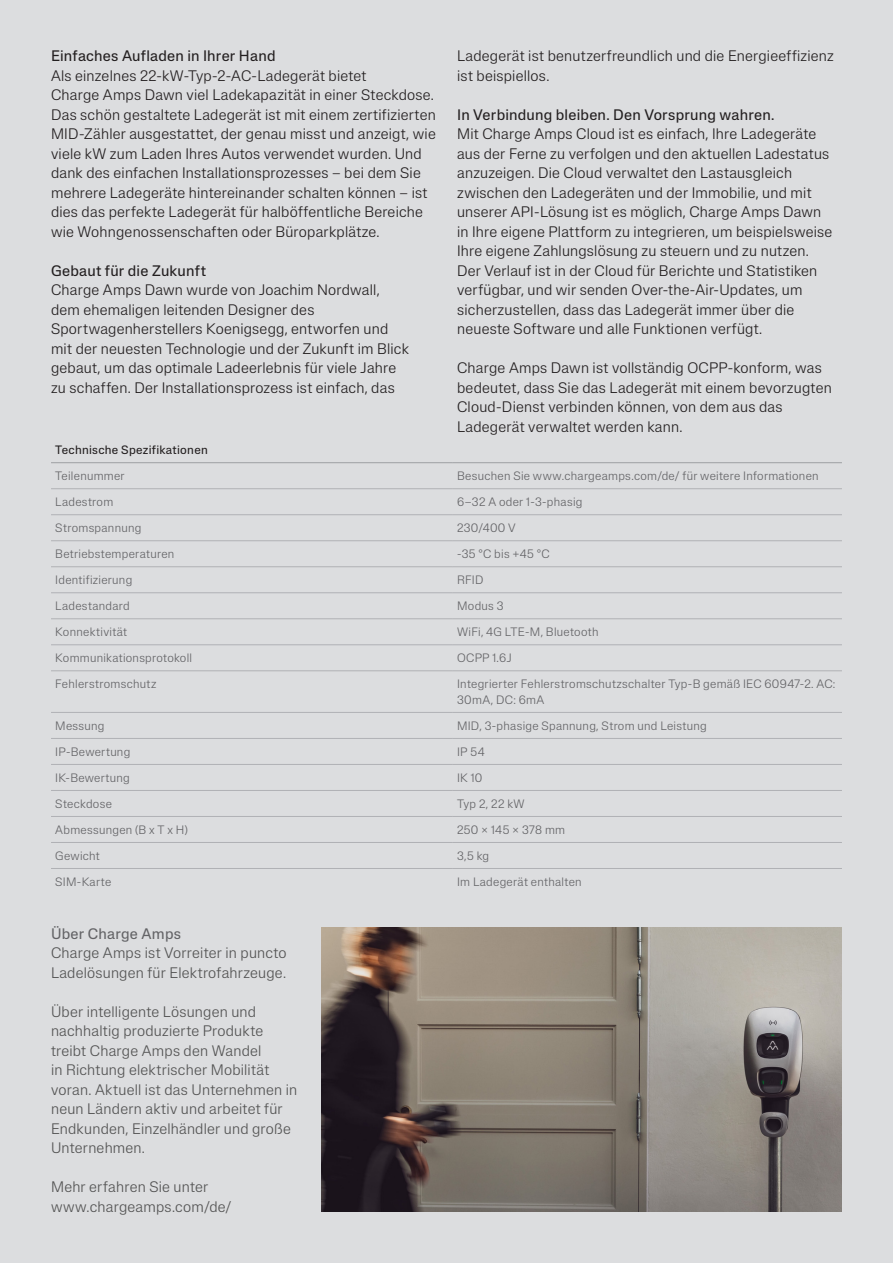
<style>
.page{position:relative;width:893px;height:1263px;background:#dcdddf}
.page>*{position:absolute;margin:0;border:0;box-sizing:border-box;transform-origin:0 0}
.Body_10_13{font:300 15px/19.5px "Lateral Standard";letter-spacing:.015em;color:#231f20}
.Body_10_13-2{font:300 15px/19.5px "Lateral Standard";letter-spacing:.015em;color:#535353}
.Headline_10_13{font:15px "Lateral Standard";letter-spacing:.015em;color:#231f20}
.Headline_10_13-2{font:15px "Lateral Standard";letter-spacing:.015em;color:#636366}
.Table_body{font:300 12px/15.6px "Lateral Standard";letter-spacing:.025em;color:#636366}
.Table_headline{font:12px "Lateral Standard";letter-spacing:.025em;color:#231f20}
</style>
<div class="page">
<hr style="left:51px;top:488px;width:402px;height:1px;background:#b0b1b5">
<hr style="left:453px;top:488px;width:389px;height:1px;background:#b0b1b5">
<hr style="left:51px;top:514px;width:402px;height:1px;background:#b0b1b5">
<hr style="left:453px;top:514px;width:389px;height:1px;background:#b0b1b5">
<hr style="left:51px;top:540px;width:402px;height:1px;background:#b0b1b5">
<hr style="left:453px;top:540px;width:389px;height:1px;background:#b0b1b5">
<hr style="left:51px;top:566px;width:402px;height:1px;background:#b0b1b5">
<hr style="left:453px;top:566px;width:389px;height:1px;background:#b0b1b5">
<hr style="left:51px;top:592px;width:402px;height:1px;background:#b0b1b5">
<hr style="left:453px;top:592px;width:389px;height:1px;background:#b0b1b5">
<hr style="left:51px;top:618px;width:402px;height:1px;background:#b0b1b5">
<hr style="left:453px;top:618px;width:389px;height:1px;background:#b0b1b5">
<hr style="left:51px;top:644px;width:402px;height:1px;background:#b0b1b5">
<hr style="left:453px;top:644px;width:389px;height:1px;background:#b0b1b5">
<hr style="left:51px;top:670px;width:402px;height:1px;background:#b0b1b5">
<hr style="left:453px;top:670px;width:389px;height:1px;background:#b0b1b5">
<hr style="left:51px;top:712px;width:402px;height:1px;background:#b0b1b5">
<hr style="left:453px;top:712px;width:389px;height:1px;background:#b0b1b5">
<hr style="left:51px;top:738px;width:402px;height:1px;background:#b0b1b5">
<hr style="left:453px;top:738px;width:389px;height:1px;background:#b0b1b5">
<hr style="left:51px;top:764px;width:402px;height:1px;background:#b0b1b5">
<hr style="left:453px;top:764px;width:389px;height:1px;background:#b0b1b5">
<hr style="left:51px;top:790px;width:402px;height:1px;background:#b0b1b5">
<hr style="left:453px;top:790px;width:389px;height:1px;background:#b0b1b5">
<hr style="left:51px;top:816px;width:402px;height:1px;background:#b0b1b5">
<hr style="left:453px;top:816px;width:389px;height:1px;background:#b0b1b5">
<hr style="left:51px;top:842px;width:402px;height:1px;background:#b0b1b5">
<hr style="left:453px;top:842px;width:389px;height:1px;background:#b0b1b5">
<hr style="left:51px;top:868px;width:402px;height:1px;background:#b0b1b5">
<hr style="left:453px;top:868px;width:389px;height:1px;background:#b0b1b5">
<hr style="left:51px;top:462px;width:402px;height:1px;background:#9d9fa2">
<hr style="left:453px;top:462px;width:389px;height:1px;background:#9d9fa2">
<img style="left:322px;top:928px;width:520px;height:284px">
<p class="Headline_10_13" style="left:51px;top:47px;width:226px">Einfaches Aufladen in Ihrer Hand</p>
<p class="Body_10_13" style="left:51px;top:66px;width:386px">Als einzelnes 22-kW-Typ-2-AC-Ladegerät bietet<br>Charge Amps Dawn viel Ladekapazität in einer Steckdose.<br>Das schön gestaltete Ladegerät ist mit einem zertifizierten MID-Zähler ausgestattet, der genau misst und anzeigt, wie viele kW zum Laden Ihres Autos verwendet wurden. Und dank des einfachen Installationsprozesses – bei dem Sie mehrere Ladegeräte hintereinander schalten können – ist dies das perfekte Ladegerät für halböffentliche Bereiche wie Wohngenossenschaften oder Büroparkplätze.</p>
<p class="Headline_10_13" style="left:51px;top:262px;width:157px">Gebaut für die Zukunft</p>
<p class="Body_10_13" style="left:51px;top:280px;width:359px">Charge Amps Dawn wurde von Joachim Nordwall, dem ehemaligen leitenden Designer des Sportwagenherstellers Koenigsegg, entworfen und mit der neuesten Technologie und der Zukunft im Blick gebaut, um das optimale Ladeerlebnis für viele Jahre zu schaffen. Der Installationsprozess ist einfach, das</p>
<p class="Body_10_13" style="left:457px;top:46px;width:378px">Ladegerät ist benutzerfreundlich und die Energieeffizienz ist beispiellos.</p>
<p class="Headline_10_13" style="left:457px;top:106px;width:319px">In Verbindung bleiben. Den Vorsprung wahren.</p>
<p class="Body_10_13" style="left:457px;top:124px;width:377px">Mit Charge Amps Cloud ist es einfach, Ihre Ladegeräte aus der Ferne zu verfolgen und den aktuellen Ladestatus anzuzeigen. Die Cloud verwaltet den Lastausgleich zwischen den Ladegeräten und der Immobilie, und mit unserer API-Lösung ist es möglich, Charge Amps Dawn in Ihre eigene Plattform zu integrieren, um beispielsweise Ihre eigene Zahlungslösung zu steuern und zu nutzen.<br>Der Verlauf ist in der Cloud für Berichte und Statistiken verfügbar, und wir senden Over-the-Air-Updates, um sicherzustellen, dass das Ladegerät immer über die neueste Software und alle Funktionen verfügt.</p>
<p class="Body_10_13" style="left:457px;top:358px;width:376px">Charge Amps Dawn ist vollständig OCPP-konform, was bedeutet, dass Sie das Ladegerät mit einem bevorzugten Cloud-Dienst verbinden können, von dem aus das Ladegerät verwaltet werden kann.</p>
<p class="Table_headline" style="left:55px;top:443px;width:154px">Technische Spezifikationen</p>
<p class="Table_body" style="left:55px;top:468px;width:71px">Teilenummer</p>
<p class="Table_body" style="left:457px;top:468px;width:363px">Besuchen Sie www.chargeamps.com/de/ für weitere Informationen</p>
<p class="Table_body" style="left:55px;top:494px;width:60px">Ladestrom</p>
<p class="Table_body" style="left:457px;top:494px;width:127px">6–32 A oder 1-3-phasig</p>
<p class="Table_body" style="left:55px;top:520px;width:88px">Stromspannung</p>
<p class="Table_body" style="left:457px;top:520px;width:60px">230/400 V</p>
<p class="Table_body" style="left:55px;top:546px;width:121px">Betriebstemperaturen</p>
<p class="Table_body" style="left:457px;top:546px;width:94px">-35 °C bis +45 °C</p>
<p class="Table_body" style="left:55px;top:572px;width:79px">Identifizierung</p>
<p class="Table_body" style="left:457px;top:572px;width:28px">RFID</p>
<p class="Table_body" style="left:55px;top:598px;width:76px">Ladestandard</p>
<p class="Table_body" style="left:457px;top:598px;width:48px">Modus 3</p>
<p class="Table_body" style="left:55px;top:624px;width:74px">Konnektivität</p>
<p class="Table_body" style="left:457px;top:624px;width:143px">WiFi, 4G LTE-M, Bluetooth</p>
<p class="Table_body" style="left:55px;top:650px;width:138px">Kommunikationsprotokoll</p>
<p class="Table_body" style="left:457px;top:650px;width:56px">OCPP 1.6J</p>
<p class="Table_body" style="left:55px;top:676px;width:103px">Fehlerstromschutz</p>
<p class="Table_body" style="left:457px;top:676px;width:380px">Integrierter Fehlerstromschutzschalter Typ-B gemäß IEC 60947-2. AC:<br>30mA, DC: 6mA</p>
<p class="Table_body" style="left:55px;top:718px;width:51px">Messung</p>
<p class="Table_body" style="left:457px;top:718px;width:251px">MID, 3-phasige Spannung, Strom und Leistung</p>
<p class="Table_body" style="left:55px;top:744px;width:77px">IP-Bewertung</p>
<p class="Table_body" style="left:457px;top:744px;width:29px">IP 54</p>
<p class="Table_body" style="left:55px;top:770px;width:76px">IK-Bewertung</p>
<p class="Table_body" style="left:457px;top:770px;width:27px">IK 10</p>
<p class="Table_body" style="left:55px;top:796px;width:58px">Steckdose</p>
<p class="Table_body" style="left:457px;top:796px;width:69px">Typ 2, 22 kW</p>
<p class="Table_body" style="left:55px;top:822px;width:134px">Abmessungen (B x T x H)</p>
<p class="Table_body" style="left:457px;top:822px;width:110px">250 × 145 × 378 mm</p>
<p class="Table_body" style="left:55px;top:848px;width:46px">Gewicht</p>
<p class="Table_body" style="left:457px;top:848px;width:34px">3,5 kg</p>
<p class="Table_body" style="left:55px;top:874px;width:57px">SIM-Karte</p>
<p class="Table_body" style="left:457px;top:874px;width:126px">Im Ladegerät enthalten</p>
<p class="Headline_10_13-2" style="left:51px;top:925px;width:132px">Über Charge Amps</p>
<p class="Body_10_13-2" style="left:51px;top:943px;width:237px">Charge Amps ist Vorreiter in puncto<br>Ladelösungen für Elektrofahrzeuge.</p>
<p class="Body_10_13-2" style="left:51px;top:1002px;width:248px">Über intelligente Lösungen und nachhaltig produzierte Produkte treibt Charge Amps den Wandel<br>in Richtung elektrischer Mobilität voran. Aktuell ist das Unternehmen in neun Ländern aktiv und arbeitet für<br>Endkunden, Einzelhändler und große<br>Unternehmen.</p>
<p class="Body_10_13-2" style="left:51px;top:1177px;width:182px">Mehr erfahren Sie unter www.chargeamps.com/de/</p>
</div>
